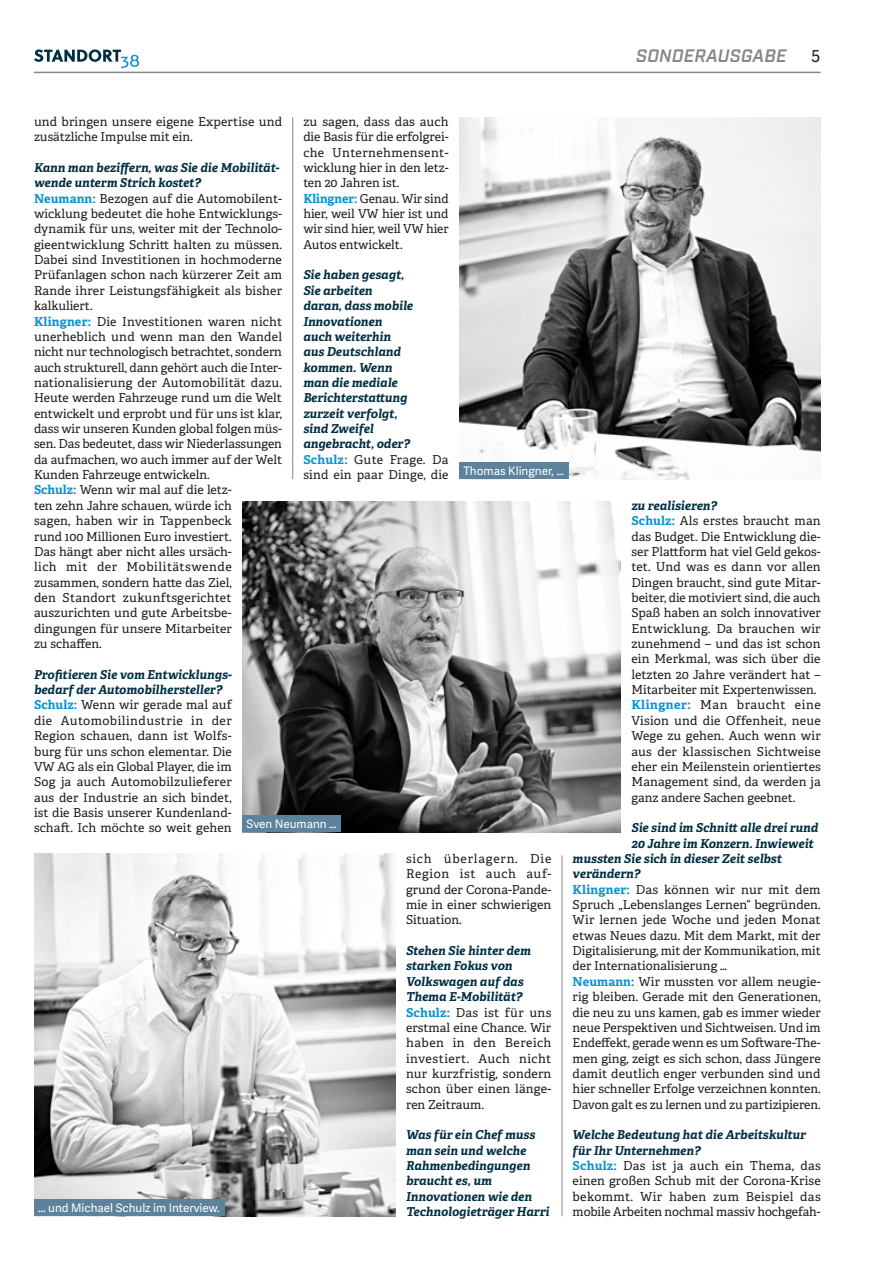
<style>
.page{position:relative;width:893px;height:1263px;background:#fff}
.page>*{position:absolute;margin:0;border:0;box-sizing:border-box;transform-origin:0 0}
.t1{font:italic 600 18px "Industry";letter-spacing:.01em;color:#878787}
.t2{font:16.5px "Adelle Sans";color:#1d1d1b}
.t3{font:12.3px/15.3px "Adelle PE";color:#1d1d1b}
.t4{font:italic 700 12.3px/15.3px "Adelle PE";color:#002f43}
.t5{font:12.3px "Adelle PE";letter-spacing:.02em;color:#1d1d1b}
.t6{font:11.7px "Adelle Sans";color:#fff}
.s1{font-weight:700;color:#0d93d2}
.s2{font-style:normal;color:#0d93d2}
.s3{font-weight:400;font-style:normal;color:#1d1d1b}
.s4{font-weight:700;font-style:italic;color:#002f43}
</style>
<div class="page">
<hr style="left:34px;top:72px;width:787px;height:1px;background:#878787">
<svg style="left:34px;top:49px;width:105px;height:19px"></svg>
<hr style="left:292px;top:117px;width:1px;height:362px;background:#878787">
<hr style="left:562px;top:855px;width:1px;height:361px;background:#878787">
<img style="left:34px;top:854px;width:361px;height:362px">
<img style="left:459px;top:117px;width:362px;height:362px">
<img style="left:242px;top:502px;width:379px;height:330px">
<div style="left:459px;top:462px;width:109px;height:17px;background:#5d839c"></div>
<div style="left:242px;top:815px;width:99px;height:17px;background:#5d839c"></div>
<div style="left:34px;top:1199px;width:190px;height:17px;background:#5d839c"></div>
<h1 class="t1" style="left:636px;top:45px;width:152px">SONDERAUSGABE</h1>
<h2 class="t2" style="left:811px;top:44px;width:11px">5</h2>
<p class="t3" style="left:303px;top:113px;width:147px">zu sagen, dass das auch die Basis für die erfolgrei&shy;che Unternehmensent&shy;wicklung hier in den letz&shy;ten 20 Jahren ist.<br><span class="s1">Klingner:</span> Genau. Wir sind hier, weil VW hier ist und wir sind hier, weil VW hier<br>Autos entwickelt.</p>
<p class="t4" style="left:303px;top:267px;width:147px">Sie haben gesagt,<br>Sie arbeiten<br>daran, dass mobile<br>Innovationen<br>auch weiterhin<br>aus Deutschland kommen. Wenn<br>man die mediale<br>Berichterstattung zurzeit verfolgt,<br>sind Zweifel<br>angebracht, oder?<br><span class="s2">Schulz:</span> <span class="s3">Gute Frage. Da sind ein paar Dinge, die</span></p>
<p class="t3" style="left:34px;top:113px;width:250px">und bringen unsere eigene Expertise und zusätzliche Impulse mit ein.</p>
<p class="t3" style="left:34px;top:159px;width:250px"><span class="s4">Kann man beziffern, was Sie die Mobilität&shy;wende unterm Strich kostet?<br></span><span class="s1">Neumann:</span> Bezogen auf die Automobilent&shy;wicklung bedeutet die hohe Entwicklungs&shy;dynamik für uns, weiter mit der Technolo&shy;gieentwicklung Schritt halten zu müssen.<br>Dabei sind Investitionen in hochmoderne Prüfanlagen schon nach kürzerer Zeit am Rande ihrer Leistungsfähigkeit als bisher kalkuliert.<br><span class="s1">Klingner:</span> Die Investitionen waren nicht unerheblich und wenn man den Wandel nicht nur technologisch betrachtet, sondern auch strukturell, dann gehört auch die Inter&shy;nationalisierung der Automobilität dazu.<br>Heute werden Fahrzeuge rund um die Welt entwickelt und erprobt und für uns ist klar, dass wir unseren Kunden global folgen müs&shy;sen. Das bedeutet, dass wir Niederlassungen da aufmachen, wo auch immer auf der Welt Kunden Fahrzeuge entwickeln.<br><span class="s1">Schulz:</span> Wenn wir mal auf die letz-<br>ten zehn Jahre schauen, würde ich<br>sagen, haben wir in Tappenbeck<br>rund 100 Millionen Euro investiert.<br>Das hängt aber nicht alles ursäch-<br>lich mit der Mobilitätswende zusammen, sondern hatte das Ziel,<br>den Standort zukunftsgerichtet auszurichten und gute Arbeitsbe&shy;dingungen für unsere Mitarbeiter<br>zu schaffen.</p>
<p class="t3" style="left:34px;top:666px;width:199px"><span class="s4">Profitieren Sie vom Entwicklungs&shy;bedarf der Automobilhersteller?<br></span><span class="s1">Schulz:</span> Wenn wir gerade mal auf die Automobilindustrie in der<br>Region schauen, dann ist Wolfs&shy;burg für uns schon elementar. Die<br>VW AG als ein Global Player, die im<br>Sog ja auch Automobilzulieferer aus der Industrie an sich bindet, ist die Basis unserer Kundenland&shy;schaft. Ich möchte so weit gehen</p>
<p class="t6" style="left:247px;top:815px;width:92px">Sven Neumann …</p>
<p class="t6" style="left:463px;top:462px;width:102px">Thomas Klingner, …</p>
<p class="t6" style="left:38px;top:1199px;width:183px">… und Michael Schulz im Interview.</p>
<p class="t3" style="left:406px;top:850px;width:147px;text-align:justify">sich überlagern. Die Region ist auch auf&shy;grund der Corona-Pande&shy;mie in einer schwierigen Situation.</p>
<p class="t3" style="left:406px;top:942px;width:147px"><span class="s4">Stehen Sie hinter dem starken Fokus von<br>Volkswagen auf das<br>Thema E-Mobilität?<br></span><span class="s1">Schulz:</span> Das ist für uns erstmal eine Chance. Wir haben in den Bereich investiert. Auch nicht nur kurzfristig, sondern schon über einen länge&shy;ren Zeitraum.</p>
<p class="t4" style="left:406px;top:1127px;width:145px">Was für ein Chef muss man sein und welche<br>Rahmenbedingungen braucht es, um<br>Innovationen wie den<br>Technologieträger Harri</p>
<p class="t3" style="left:631px;top:497px;width:191px"><span class="s4">zu realisieren?<br></span><span class="s1">Schulz:</span> Als erstes braucht man das Budget. Die Entwicklung die&shy;ser Plattform hat viel Geld gekos&shy;tet. Und was es dann vor allen<br>Dingen braucht, sind gute Mitar&shy;beiter, die motiviert sind, die auch<br>Spaß haben an solch innovativer<br>Entwicklung. Da brauchen wir zunehmend – und das ist schon ein Merkmal, was sich über die letzten 20 Jahre verändert hat –<br>Mitarbeiter mit Expertenwissen.<br><span class="s1">Klingner:</span> Man braucht eine<br>Vision und die Offenheit, neue<br>Wege zu gehen. Auch wenn wir aus der klassischen Sichtweise eher ein Meilenstein orientiertes<br>Management sind, da werden ja ganz andere Sachen geebnet.</p>
<p class="t4" style="left:631px;top:820px;width:188px">Sie sind im Schnitt alle drei rund</p>
<p class="t4" style="left:631px;top:835px;width:184px">20 Jahre im Konzern. Inwieweit</p>
<p class="t4" style="left:573px;top:850px;width:211px">mussten Sie sich in dieser Zeit selbst</p>
<p class="t4" style="left:573px;top:866px;width:69px">verändern?</p>
<p class="t5" style="left:573px;top:880px;width:249px"><span class="s1">Klingner:</span> Das können wir nur mit dem</p>
<p class="t3" style="left:573px;top:896px;width:250px">Spruch „Lebenslanges Lernen“ begründen.</p>
<p class="t3" style="left:573px;top:912px;width:249px">Wir lernen jede Woche und jeden Monat</p>
<p class="t3" style="left:573px;top:927px;width:249px">etwas Neues dazu. Mit dem Markt, mit der</p>
<p class="t3" style="left:573px;top:942px;width:250px">Digitalisierung, mit der Kommunikation, mit</p>
<p class="t3" style="left:573px;top:958px;width:156px">der Internationalisierung …</p>
<p class="t3" style="left:573px;top:973px;width:250px"><span class="s1">Neumann:</span> Wir mussten vor allem neugie-</p>
<p class="t3" style="left:573px;top:989px;width:250px">rig bleiben. Gerade mit den Generationen,</p>
<p class="t3" style="left:573px;top:1004px;width:250px">die neu zu uns kamen, gab es immer wieder</p>
<p class="t3" style="left:573px;top:1019px;width:249px">neue Perspektiven und Sichtweisen. Und im</p>
<p class="t3" style="left:573px;top:1035px;width:250px">Endeffekt, gerade wenn es um Software-The-</p>
<p class="t3" style="left:573px;top:1050px;width:249px">men ging, zeigt es sich schon, dass Jüngere</p>
<p class="t3" style="left:573px;top:1065px;width:249px">damit deutlich enger verbunden sind und</p>
<p class="t3" style="left:573px;top:1081px;width:250px">hier schneller Erfolge verzeichnen konnten.</p>
<p class="t3" style="left:573px;top:1096px;width:250px">Davon galt es zu lernen und zu partizipieren.</p>
<p class="t3" style="left:573px;top:1127px;width:250px"><span class="s4">Welche Bedeutung hat die Arbeitskultur für Ihr Unternehmen?<br></span><span class="s1">Schulz:</span> Das ist ja auch ein Thema, das einen großen Schub mit der Corona-Krise bekommt. Wir haben zum Beispiel das mobile Arbeiten nochmal massiv hochgefah-</p>
</div>
